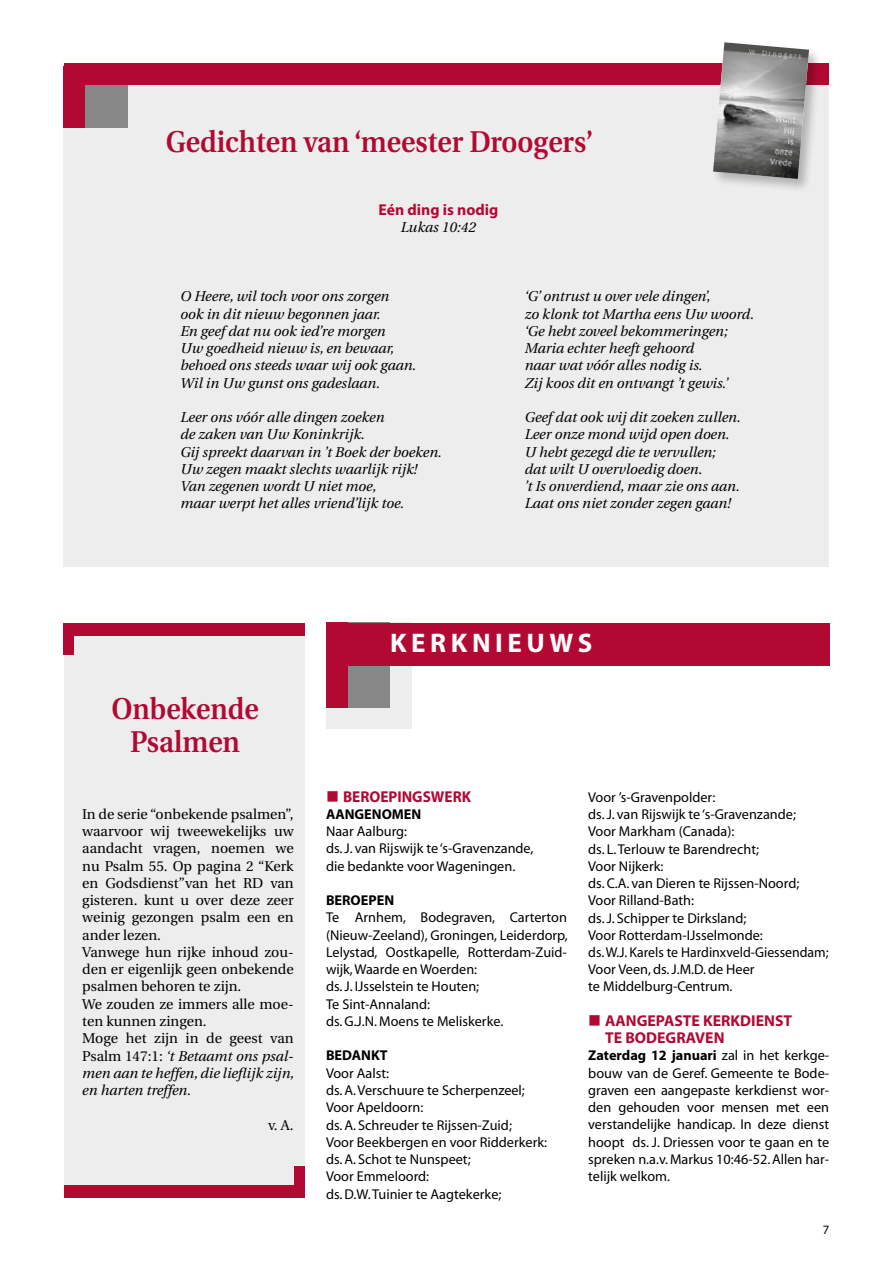
<style>
.page{position:relative;width:893px;height:1263px;background:#fff}
.page>*{position:absolute;margin:0;border:0;box-sizing:border-box;transform-origin:0 0}
.t1{font:600 30px/33px "Utopia";color:#b20933;text-align:center;scale:.92 1}
.t2{font:700 27px "Myriad Pro";letter-spacing:.17em;color:#fff}
.t3{font:700 15.75px/17.2px "Myriad Pro";color:#b20933}
.t4{font:14.25px/17.2px "Myriad";color:#000}
.t5{font:italic 14.25px/17.2px "Utopia";color:#000}
.t6{font:14.25px/17.2px "Utopia";color:#000}
.t7{font:700 14.25px "Myriad Pro";color:#000}
.t8{font:12.75px "Myriad Pro";color:#000}
.s1{font-style:italic}
.s2{font-family:"Myriad";font-weight:400}
</style>
<div class="page">
<div style="left:64px;top:69px;width:765px;height:498px;background:#ededed"></div>
<div style="left:64px;top:67px;width:64px;height:60px;background:#878787"></div>
<div style="left:64px;top:66px;width:21px;height:61px;background:#b20933"></div>
<div style="left:64px;top:64px;width:764px;height:21px;background:#b20933"></div>
<div style="left:711px;top:41px;width:112px;height:152px;background:#000;opacity:.25"></div>
<img style="left:713px;top:42px;width:96px;height:137px">
<div style="left:64px;top:630px;width:241px;height:561px;background:#ededed"></div>
<div style="left:64px;top:623px;width:241px;height:12px;background:#b20933"></div>
<div style="left:64px;top:624px;width:10px;height:31px;background:#b20933"></div>
<div style="left:64px;top:1185px;width:241px;height:13px;background:#b20933"></div>
<div style="left:294px;top:1166px;width:11px;height:31px;background:#b20933"></div>
<div style="left:326px;top:623px;width:85px;height:106px;background:#ededed"></div>
<div style="left:326px;top:623px;width:64px;height:85px;background:#878787"></div>
<div style="left:326px;top:623px;width:21px;height:85px;background:#b20933"></div>
<div style="left:326px;top:623px;width:503px;height:42px;background:#b20933"></div>
<h1 class="t1" style="left:166px;top:126px;width:466px">Gedichten van ‘meester Droogers’</h1>
<p class="t3" style="left:378px;top:201px;width:121px">Eén ding is nodig</p>
<p class="t5" style="left:401px;top:219px;width:77px">Lukas 10:42</p>
<p class="t5" style="left:180px;top:288px;width:237px">O Heere, wil toch voor ons zorgen<br>ook in dit nieuw begonnen jaar.<br>En geef dat nu ook ied’re morgen<br>Uw goedheid nieuw is, en bewaar, behoed ons steeds waar wij ook gaan.<br>Wil in Uw gunst ons gadeslaan.</p>
<p class="t5" style="left:180px;top:409px;width:263px">Leer ons vóór alle dingen zoeken<br>de zaken van Uw Koninkrijk.<br>Gij spreekt daarvan in ’t Boek der boeken.<br>Uw zegen maakt slechts waarlijk rijk!<br>Van zegenen wordt U niet moe,<br>maar werpt het alles vriend’lijk toe.</p>
<p class="t5" style="left:525px;top:288px;width:231px">‘G’ ontrust u over vele dingen’,<br>zo klonk tot Martha eens Uw woord. ‘Ge hebt zoveel bekommeringen;<br>Maria echter heeft gehoord<br>naar wat vóór alles nodig is.<br>Zij koos dit en ontvangt ’t gewis.’</p>
<p class="t5" style="left:525px;top:409px;width:217px">Geef dat ook wij dit zoeken zullen.<br>Leer onze mond wijd open doen.<br>U hebt gezegd die te vervullen; dat wilt U overvloedig doen.<br>’t Is onverdiend, maar zie ons aan.<br>Laat ons niet zonder zegen gaan!</p>
<h1 class="t1" style="left:111px;top:693px;width:162px">Onbekende<br>Psalmen</h1>
<p class="t6" style="left:82px;top:806px;width:213px">In de serie “onbekende psalmen”, waarvoor wij tweewekelijks uw aandacht vragen, noemen we nu Psalm 55. Op pagina 2 “Kerk en Godsdienst”van het RD van gisteren. kunt u over deze zeer weinig gezongen psalm een en ander lezen.<br>Vanwege hun rijke inhoud zou&shy;den er eigenlijk geen onbekende psalmen behoren te zijn.<br>We zouden ze immers alle moe&shy;ten kunnen zingen.<br>Moge het zijn in de geest van<br>Psalm 147:1: <span class="s1">‘t Betaamt ons psal&shy;men aan te heffen, die lieflijk zijn, en harten treffen.</span></p>
<p class="t6" style="left:268px;top:1116px;width:27px">v. A.</p>
<h2 class="t2" style="left:390px;top:628px;width:204px">kerknieuw s</h2>
<p class="t3" style="left:326px;top:788px;width:137px">■ BEROEPINGSWERK</p>
<p class="t7" style="left:326px;top:806px;width:95px">AANGENOMEN</p>
<p class="t4" style="left:326px;top:823px;width:209px">Naar Aalburg:<br>ds. J. van Rijswijk te ‘s-Gravenzande, die bedankte voor Wageningen.</p>
<p class="t7" style="left:326px;top:892px;width:68px">BEROEPEN</p>
<p class="t4" style="left:326px;top:910px;width:243px">Te Arnhem, Bodegraven, Carterton (Nieuw-Zeeland), Groningen, Leiderdorp,<br>Lelystad, Oostkapelle, Rotterdam-Zuid&shy;wijk, Waarde en Woerden:<br>ds. J. IJsselstein te Houten;<br>Te Sint-Annaland:<br>ds. G.J.N. Moens te Meliskerke.</p>
<p class="t7" style="left:326px;top:1048px;width:63px">BEDANKT</p>
<p class="t4" style="left:326px;top:1065px;width:223px">Voor Aalst:<br>ds. A. Verschuure te Scherpenzeel;<br>Voor Apeldoorn:<br>ds. A. Schreuder te Rijssen-Zuid;<br>Voor Beekbergen en voor Ridderkerk: ds. A. Schot te Nunspeet;<br>Voor Emmeloord:<br>ds. D.W. Tuinier te Aagtekerke;</p>
<p class="t4" style="left:588px;top:789px;width:242px">Voor ’s-Gravenpolder:<br>ds. J. van Rijswijk te ‘s-Gravenzande;<br>Voor Markham (Canada):<br>ds. L. Terlouw te Barendrecht;<br>Voor Nijkerk:<br>ds. C.A. van Dieren te Rijssen-Noord;<br>Voor Rilland-Bath:<br>ds. J. Schipper te Dirksland;<br>Voor Rotterdam-IJsselmonde:<br>ds. W.J. Karels te Hardinxveld-Giessendam;<br>Voor Veen, ds. J.M.D. de Heer<br>te Middelburg-Centrum.</p>
<p class="t3" style="left:605px;top:1012px;width:188px;text-indent:-17px">■ AANGEPASTE KERKDIENST<br>TE BODEGRAVEN</p>
<p class="t7" style="left:588px;top:1047px;width:242px">Zaterdag 12 januari <span class="s2">zal in het kerkge-</span></p>
<p class="t4" style="left:588px;top:1065px;width:242px;text-align:justify">bouw van de Geref. Gemeente te Bode&shy;graven een aangepaste kerkdienst wor&shy;den gehouden voor mensen met een verstandelijke handicap. In deze dienst hoopt ds. J. Driessen voor te gaan en te spreken n.a.v. Markus 10:46-52. Allen har&shy;telijk welkom.</p>
<p class="t8" style="left:823px;top:1222px;width:8px">7</p>
</div>
